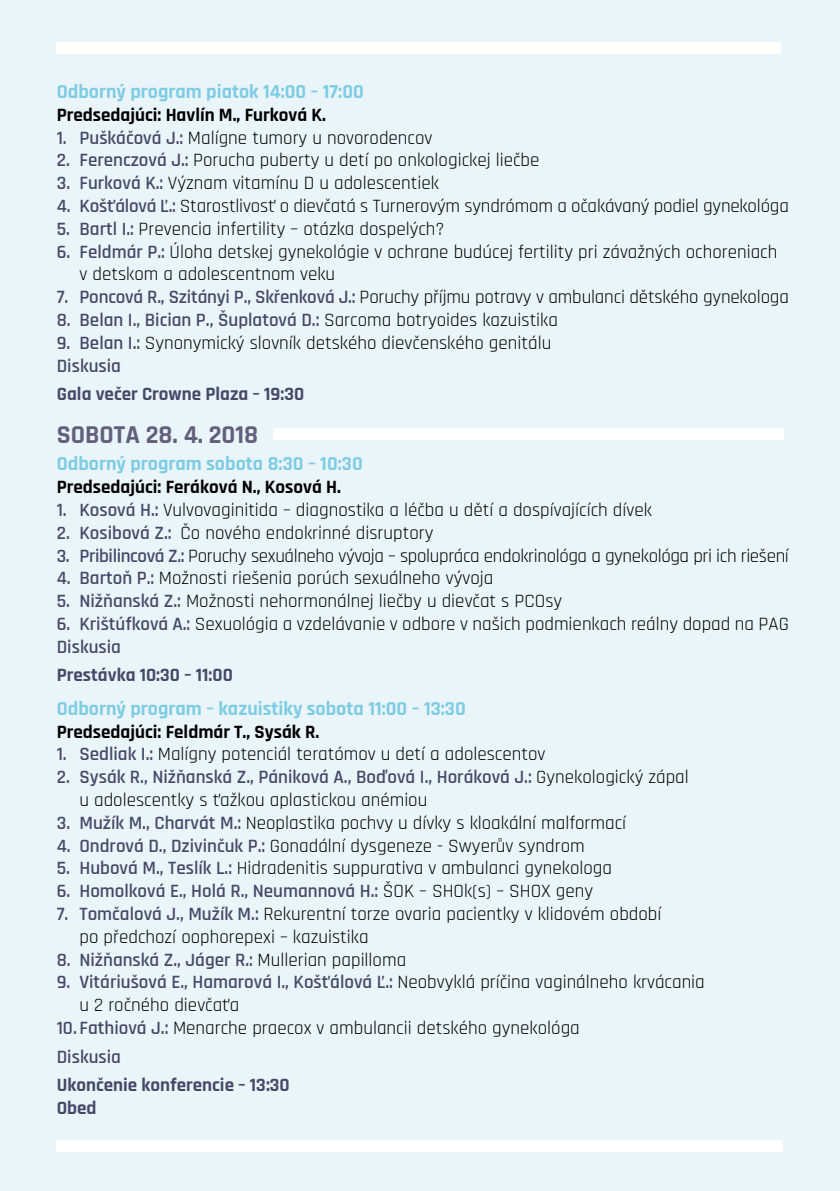
<style>
.page{position:relative;width:840px;height:1191px;background:#fff}
.page>*{position:absolute;margin:0;border:0;box-sizing:border-box;transform-origin:0 0}
.t1{font:700 26px "Rajdhani";color:#62607c}
.t2{font:700 20px "Rajdhani";color:#7ecce4}
.t3{font:19px/22.8px "Rajdhani";color:#000}
.t4{font:600 19px "Rajdhani";color:#464868}
.t5{font:700 19px "Rajdhani";color:#000}
.t6{font:19px "Rajdhani";letter-spacing:-.02em;color:#000}
.t7{font:700 19px/22.8px "Rajdhani";color:#464868}
.s1{font-weight:600;color:#464868}
.s2{font-weight:400;color:#000}
</style>
<div class="page">
<div style="left:0;top:0;width:839px;height:1191px;background:#eaf5f9"></div>
<hr style="left:839px;top:0;width:1px;height:1191px;background:#eaf5f9">
<div style="left:57px;top:43px;width:723px;height:11px;background:#fff"></div>
<div style="left:57px;top:1140px;width:725px;height:11px;background:#fff"></div>
<div style="left:273px;top:429px;width:509px;height:11px;background:#fff"></div>
<p class="t2" style="left:57px;top:79px;width:308px">Odborný program piatok 14:00 – 17:00</p>
<p class="t5" style="left:57px;top:103px;width:270px">Predsedajúci: Havlín M., Furková K.</p>
<p class="t3" style="left:57px;top:127px;width:377px"><span class="s1">1. Puškáčová J.:</span> Malígne tumory u novorodencov</p>
<p class="t3" style="left:57px;top:150px;width:484px"><span class="s1">2. Ferenczová J.:</span> Porucha puberty u detí po onkologickej liečbe</p>
<p class="t3" style="left:57px;top:172px;width:383px"><span class="s1">3. Furková K.:</span> Význam vitamínu D u adolescentiek</p>
<p class="t3" style="left:57px;top:195px;width:733px"><span class="s1">4. Košťálová Ľ.:</span> Starostlivosť o dievčatá s Turnerovým syndrómom a očakávaný podiel gynekológa</p>
<p class="t3" style="left:57px;top:218px;width:389px"><span class="s1">5. Bartl I.:</span> Prevencia infertility – otázka dospelých?</p>
<p class="t3" style="left:79px;top:241px;width:699px;text-indent:-23px"><span class="s1">6. Feldmár P.:</span> Úloha detskej gynekológie v ochrane budúcej fertility pri závažných ochoreniach v detskom a adolescentnom veku</p>
<p class="t3" style="left:57px;top:286px;width:733px"><span class="s1">7. Poncová R., Szitányi P., Skřenková J.:</span> Poruchy příjmu potravy v ambulanci dětského gynekologa</p>
<p class="t4" style="left:57px;top:309px;width:502px">8. Belan I., Bician P., Šuplatová D.: <span class="s2">Sarcoma botryoides kazuistika</span></p>
<p class="t3" style="left:57px;top:332px;width:496px"><span class="s1">9. Belan I.:</span> Synonymický slovník detského dievčenského genitálu<br><span class="s1">Diskusia</span></p>
<p class="t7" style="left:57px;top:383px;width:249px">Gala večer Crowne Plaza – 19:30</p>
<h1 class="t1" style="left:57px;top:418px;width:203px">sobota 28. 4. 2018</h1>
<p class="t2" style="left:57px;top:452px;width:307px">Odborný program sobota 8:30 – 10:30</p>
<p class="t5" style="left:57px;top:475px;width:285px">Predsedajúci: Feráková N., Kosová H.</p>
<p class="t3" style="left:57px;top:499px;width:596px"><span class="s1">1. Kosová H.:</span> Vulvovaginitida – diagnostika a léčba u dětí a dospívajících dívek</p>
<p class="t3" style="left:57px;top:522px;width:378px"><span class="s1">2. Kosibová Z.:</span> Čo nového endokrinné disruptory</p>
<p class="t6" style="left:57px;top:545px;width:733px"><span class="s1">3. Pribilincová Z.:</span> Poruchy sexuálneho vývoja – spolupráca endokrinológa a gynekológa pri ich riešení</p>
<p class="t3" style="left:57px;top:567px;width:438px"><span class="s1">4. Bartoň P.:</span> Možnosti riešenia porúch sexuálneho vývoja</p>
<p class="t3" style="left:57px;top:590px;width:462px"><span class="s1">5. Nižňanská Z.:</span> Možnosti nehormonálnej liečby u dievčat s PCO</p>
<p class="t3" style="left:545px;top:590px;width:18px">sy</p>
<p class="t3" style="left:57px;top:613px;width:706px"><span class="s1">6. Krištúfková A.:</span> Sexuológia a vzdelávanie v odbore v našich podmienkach reálny dopad na PAG<br><span class="s1">Diskusia</span></p>
<p class="t7" style="left:57px;top:664px;width:177px">Prestávka 10:30 – 11:00</p>
<p class="t2" style="left:57px;top:696px;width:410px">Odborný program – kazuistiky sobota 11:00 – 13:30</p>
<p class="t5" style="left:57px;top:720px;width:264px">Predsedajúci: Feldmár T., Sysák R.</p>
<p class="t3" style="left:57px;top:743px;width:490px"><span class="s1">1. Sedliak I.:</span> Malígny potenciál teratómov u detí a adolescentov</p>
<p class="t3" style="left:79px;top:766px;width:610px;text-indent:-23px"><span class="s1">2. Sysák R., Nižňanská Z., Pániková A., Boďová I., Horáková J.:</span> Gynekologický zápal u adolescentky s ťažkou aplastickou anémiou</p>
<p class="t3" style="left:57px;top:812px;width:571px"><span class="s1">3. Mužík M., Charvát M.:</span> Neoplastika pochvy u dívky s kloakální malformací</p>
<p class="t3" style="left:57px;top:834px;width:529px"><span class="s1">4. Ondrová D., Dzivinčuk P.:</span> Gonadální dysgeneze - Swyerův syndrom</p>
<p class="t3" style="left:57px;top:857px;width:556px"><span class="s1">5. Hubová M., Teslík L.:</span> H idradenitis suppurativa v ambulanci gynekologa</p>
<p class="t4" style="left:57px;top:879px;width:537px">6. Homolková E., Holá R., Neumannová H.: <span class="s2">ŠOK – SHO k(s) – SHOX geny</span></p>
<p class="t3" style="left:79px;top:903px;width:583px;text-indent:-23px"><span class="s1">7. Tomčalová J., Mužík M.:</span> Rekurentní torze ovaria pacientky v klidovém období po předchozí oophorepexi – kazuistika</p>
<p class="t4" style="left:57px;top:948px;width:351px">8. Nižňanská Z., Jáger R.: <span class="s2">Mullerian papilloma</span></p>
<p class="t3" style="left:79px;top:971px;width:626px;text-indent:-23px"><span class="s1">9. Vitáriušová E., Hamarová I., Košťálová Ľ.:</span> N eobvyklá príčina vaginálneho krvácania u 2 ročného dievčaťa</p>
<p class="t3" style="left:57px;top:1014px;width:524px;line-height:28.4px"><span class="s1">10. Fathiová J.:</span> Menarche praecox v ambulancii detského gynekológa<br><span class="s1">Diskusia</span></p>
<p class="t7" style="left:57px;top:1074px;width:234px">Ukončenie konferencie – 13:30<br>Obed</p>
</div>
